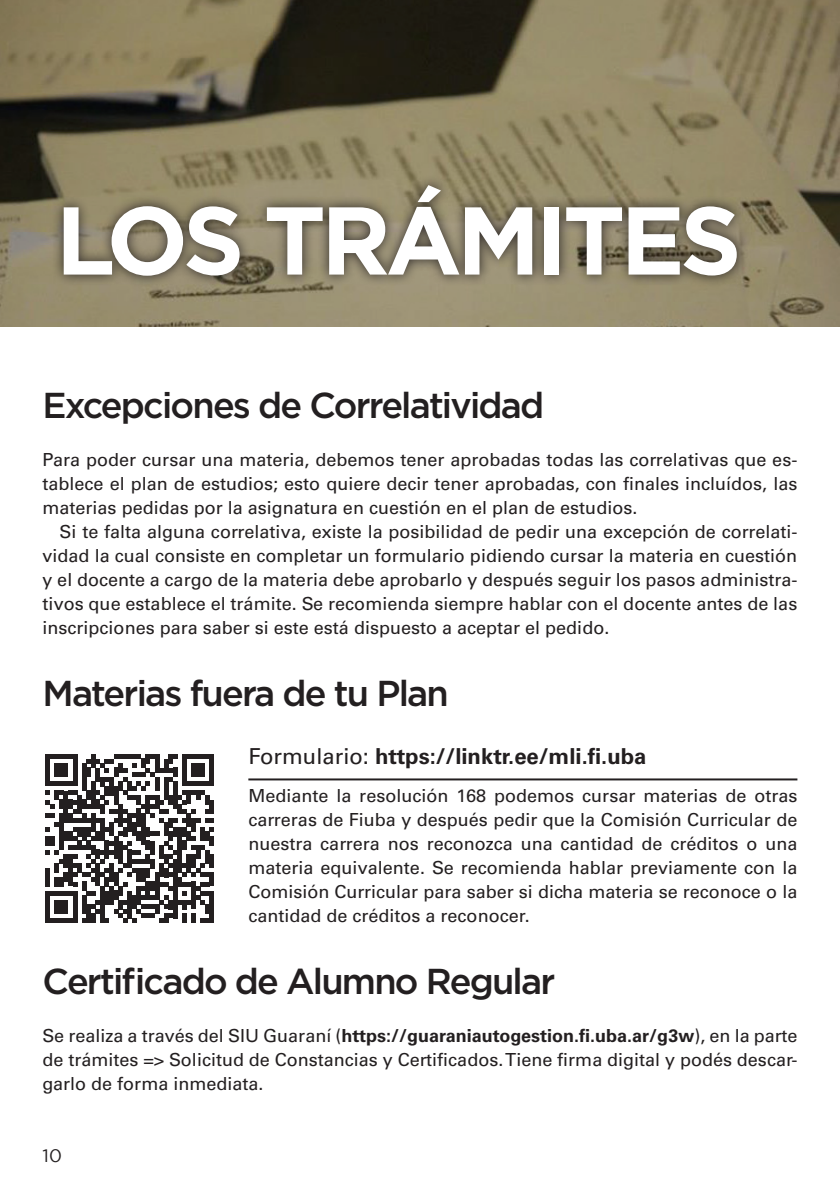
<style>
.page{position:relative;width:840px;height:1191px;background:#fff}
.page>*{position:absolute;margin:0;border:0;box-sizing:border-box;transform-origin:0 0}
.H1_Imagen{font:700 96px "Gotham";letter-spacing:-.05em;color:#fff}
.t1{font:500 36px "Gotham";letter-spacing:-.05em;color:#231f20}
.Links{font:700 22px "Univers LT Std";color:#231f20}
.Cuerpo{font:18px/24px "Univers LT Std";color:#231f20;text-align:justify}
.t2{font:18px "Gotham";color:#231f20}
.s1{font-weight:400}
.s2{font-weight:700}
</style>
<div class="page">
<svg style="left:0;top:0;width:839px;height:327px;background:#7b7156"></svg>
<div style="left:51px;top:174px;width:696px;height:114px;background:#231f20;opacity:.9"></div>
<svg style="left:45px;top:754px;width:169px;height:168px"></svg>
<div style="left:209px;top:836px;width:5px;height:9px;background:#231f20"></div>
<div style="left:209px;top:854px;width:5px;height:14px;background:#231f20"></div>
<div style="left:209px;top:872px;width:5px;height:14px;background:#231f20"></div>
<div style="left:209px;top:891px;width:5px;height:31px;background:#231f20"></div>
<hr style="left:248px;top:778px;width:549px;height:2px;background:#231f20">
<p class="H1_Imagen" style="left:56px;top:185px;width:687px">LOS TRÁMITES</p>
<h3 class="t1" style="left:43px;top:382px;width:503px">Excepciones de Correlatividad</h3>
<p class="Cuerpo" style="left:43px;top:448px;width:756px">Para poder cursar una materia, debemos tener aprobadas todas las correlativas que es&shy;tablece el plan de estudios; esto quiere decir tener aprobadas, con finales incluídos, las materias pedidas por la asignatura en cuestión en el plan de estudios.</p>
<p class="Cuerpo" style="left:43px;top:520px;width:756px;text-indent:17px">Si te falta alguna correlativa, existe la posibilidad de pedir una excepción de correlati&shy;vidad la cual consiste en completar un formulario pidiendo cursar la materia en cuestión y el docente a cargo de la materia debe aprobarlo y después seguir los pasos administra&shy;tivos que establece el trámite. Se recomienda siempre hablar con el docente antes de las inscripciones para saber si este está dispuesto a aceptar el pedido.</p>
<h3 class="t1" style="left:43px;top:670px;width:407px">Materias fuera de tu Plan</h3>
<p class="Links" style="left:248px;top:743px;width:399px"><span class="s1">Formulario:</span> https://linktr.ee/mli.fi.uba</p>
<p class="Cuerpo" style="left:248px;top:784px;width:550px">Mediante la resolución 168 podemos cursar materias de otras carreras de Fiuba y después pedir que la Comisión Curricular de nuestra carrera nos reconozca una cantidad de créditos o una materia equivalente. Se recomienda hablar previamente con la Comisión Curricular para saber si dicha materia se reconoce o la cantidad de créditos a reconocer.</p>
<h3 class="t1" style="left:43px;top:958px;width:514px">Certificado de Alumno Regular</h3>
<p class="Cuerpo" style="left:43px;top:1024px;width:756px">Se realiza a través del SIU Guaraní (<span class="s2">https://guaraniautogestion.fi.uba.ar/g3w</span>), en la parte de trámites =&gt; Solicitud de Constancias y Certificados. Tiene firma digital y podés descar&shy;garlo de forma inmediata.</p>
<p class="t2" style="left:43px;top:1146px;width:21px">10</p>
</div>
